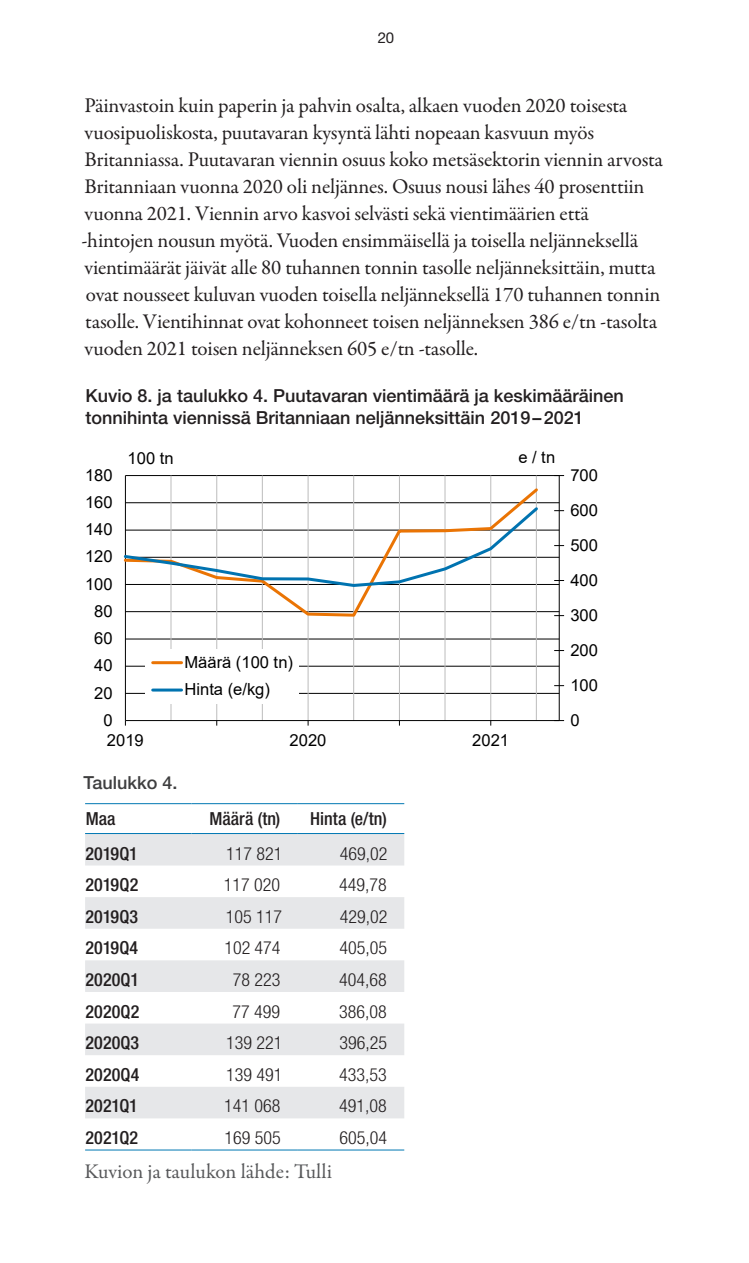
<style>
.page{position:relative;width:749px;height:1263px;background:#fff}
.page>*{position:absolute;margin:0;border:0;box-sizing:border-box;transform-origin:0 0}
.S_p_leipis_left_ei_t{font:21px/27px "Garamond Premr Pro";letter-spacing:-.01em;color:#231f20}
.Lähde{font:21px "Garamond Premr Pro";letter-spacing:-.005em;color:#57585a}
.Taulukkoteksti_uusi{font:300 condensed 18px "Helvetica Neue LT Std";color:#231f20}
.S_Kuvio-otsikko{font:500 18px/21.6px "Helvetica Neue LT Std";color:#231f20}
.Sarakeotsikko_vasen{font:500 condensed 18px "Helvetica Neue LT Std";letter-spacing:.005em;color:#231f20}
.S_p_leipis_left_ei_t-2{font:500 18px "Helvetica Neue LT Std";color:#3e3e3f}
.t1{font:16.5px/27.3px "Arial";color:#000}
.t2{font:15px "Helvetica Neue LT Std";color:#231f20}
</style>
<div class="page">
<hr style="left:125px;top:693px;width:434px;height:1px;background:#000">
<hr style="left:125px;top:666px;width:434px;height:1px;background:#000">
<hr style="left:125px;top:639px;width:434px;height:1px;background:#000">
<hr style="left:125px;top:611px;width:434px;height:1px;background:#000">
<hr style="left:125px;top:584px;width:434px;height:1px;background:#000">
<hr style="left:125px;top:557px;width:434px;height:1px;background:#000">
<hr style="left:125px;top:530px;width:434px;height:1px;background:#000">
<hr style="left:125px;top:502px;width:434px;height:1px;background:#000">
<hr style="left:125px;top:475px;width:434px;height:1px;background:#000">
<hr style="left:170px;top:475px;width:1px;height:245px;background:#bcbcbc">
<hr style="left:216px;top:475px;width:1px;height:245px;background:#bcbcbc">
<hr style="left:262px;top:475px;width:1px;height:245px;background:#bcbcbc">
<hr style="left:307px;top:475px;width:1px;height:245px;background:#bcbcbc">
<hr style="left:353px;top:475px;width:1px;height:245px;background:#bcbcbc">
<hr style="left:399px;top:475px;width:1px;height:245px;background:#bcbcbc">
<hr style="left:444px;top:475px;width:1px;height:245px;background:#bcbcbc">
<hr style="left:490px;top:475px;width:1px;height:245px;background:#bcbcbc">
<hr style="left:536px;top:475px;width:1px;height:245px;background:#bcbcbc">
<hr style="left:558px;top:476px;width:1px;height:244px;background:#000">
<hr style="left:125px;top:476px;width:1px;height:244px;background:#000">
<hr style="left:125px;top:720px;width:434px;height:1px;background:#000">
<svg style="left:124px;top:486px;width:416px;height:132px"></svg>
<svg style="left:123px;top:504px;width:417px;height:84px"></svg>
<div style="left:146px;top:649px;width:153px;height:55px;background:#fff"></div>
<hr style="left:153px;top:661px;width:28px;height:3px;background:#ea7404">
<hr style="left:153px;top:688px;width:28px;height:3px;background:#0073b0">
<svg style="left:85px;top:834px;width:319px;height:284px;fill:#e6e7e9"></svg>
<hr style="left:85px;top:1150px;width:106px;height:1px;background:#0078b3">
<hr style="left:191px;top:1150px;width:107px;height:1px;background:#0078b3">
<hr style="left:298px;top:1150px;width:106px;height:1px;background:#0078b3">
<hr style="left:85px;top:803px;width:106px;height:1px;background:#0078b3">
<hr style="left:191px;top:803px;width:107px;height:1px;background:#0078b3">
<hr style="left:298px;top:803px;width:106px;height:1px;background:#0078b3">
<hr style="left:85px;top:833px;width:106px;height:1px;background:#0078b3">
<hr style="left:191px;top:833px;width:107px;height:1px;background:#0078b3">
<hr style="left:298px;top:833px;width:106px;height:1px;background:#0078b3">
<p class="t2" style="left:377px;top:28px;width:18px">20</p>
<p class="S_p_leipis_left_ei_t" style="left:81px;top:92px;width:582px">Päinvastoin kuin paperin ja pahvin osalta, alkaen vuoden 2020 toisesta vuosipuoliskosta, puutavaran kysyntä lähti nopeaan kasvuun myös Britanniassa. Puutavaran viennin osuus koko metsäsektorin viennin arvosta Britanniaan vuonna 2020 oli neljännes. Osuus nousi lähes 40 prosenttiin vuonna 2021. Viennin arvo kasvoi selvästi sekä vientimäärien että -hintojen nousun myötä. Vuoden ensimmäisellä ja toisella neljänneksellä vientimäärät jäivät alle 80 tuhannen tonnin tasolle neljänneksittäin, mutta ovat nousseet kuluvan vuoden toisella neljänneksellä 170 tuhannen tonnin tasolle. Vientihinnat ovat kohonneet toisen neljänneksen 386 e/tn -tasolta vuoden 2021 toisen neljänneksen 605 e/tn -tasolle.</p>
<p class="S_Kuvio-otsikko" style="left:85px;top:385px;width:539px">Kuvio 8. ja taulukko 4. Puutavaran vientimäärä ja keskimääräinen tonnihinta viennissä Britanniaan neljänneksittäin 2019–2021</p>
<p class="t1" style="left:85px;top:461px;width:29px">180</p>
<p class="t1" style="left:85px;top:488px;width:29px">160</p>
<p class="t1" style="left:85px;top:516px;width:29px">140</p>
<p class="t1" style="left:85px;top:543px;width:29px">120</p>
<p class="t1" style="left:85px;top:570px;width:29px">100</p>
<p class="t1" style="left:94px;top:597px;width:20px">80</p>
<p class="t1" style="left:94px;top:625px;width:20px">60</p>
<p class="t1" style="left:94px;top:652px;width:20px">40</p>
<p class="t1" style="left:94px;top:679px;width:20px">20</p>
<p class="t1" style="left:103px;top:706px;width:11px">0</p>
<p class="t1" style="left:128px;top:445px;width:47px">100 tn</p>
<p class="t1" style="left:518px;top:443px;width:38px">e/tn</p>
<p class="t1" style="left:184px;top:648px;width:110px">Määrä (100 tn)<br>Hinta (e/kg)</p>
<p class="t1" style="left:107px;top:726px;width:38px">2019</p>
<p class="t1" style="left:289px;top:726px;width:38px">2020</p>
<p class="t1" style="left:472px;top:726px;width:38px">2021</p>
<p class="S_p_leipis_left_ei_t-2" style="left:84px;top:772px;width:93px">Taulukko 4.</p>
<p class="Sarakeotsikko_vasen" style="left:86px;top:808px;width:31px">Maa</p>
<p class="Sarakeotsikko_vasen" style="left:209px;top:808px;width:72px">Määrä (tn)</p>
<p class="Sarakeotsikko_vasen" style="left:310px;top:808px;width:78px">Hinta (e/tn)</p>
<p class="Sarakeotsikko_vasen" style="left:85px;top:842px;width:54px">2019Q1</p>
<p class="Taulukkoteksti_uusi" style="left:226px;top:843px;width:58px">117 821</p>
<p class="Taulukkoteksti_uusi" style="left:340px;top:843px;width:49px">469,02</p>
<p class="Sarakeotsikko_vasen" style="left:85px;top:874px;width:54px">2019Q2</p>
<p class="Taulukkoteksti_uusi" style="left:224px;top:874px;width:58px">117 020</p>
<p class="Taulukkoteksti_uusi" style="left:339px;top:874px;width:49px">449,78</p>
<p class="Sarakeotsikko_vasen" style="left:85px;top:906px;width:54px">2019Q3</p>
<p class="Taulukkoteksti_uusi" style="left:226px;top:906px;width:58px">105 117</p>
<p class="Taulukkoteksti_uusi" style="left:340px;top:906px;width:49px">429,02</p>
<p class="Sarakeotsikko_vasen" style="left:85px;top:937px;width:54px">2019Q4</p>
<p class="Taulukkoteksti_uusi" style="left:224px;top:938px;width:58px">102 474</p>
<p class="Taulukkoteksti_uusi" style="left:339px;top:938px;width:49px">405,05</p>
<p class="Sarakeotsikko_vasen" style="left:85px;top:969px;width:55px">2020Q1</p>
<p class="Taulukkoteksti_uusi" style="left:233px;top:969px;width:49px">78 223</p>
<p class="Taulukkoteksti_uusi" style="left:339px;top:969px;width:49px">404,68</p>
<p class="Sarakeotsikko_vasen" style="left:85px;top:1000px;width:55px">2020Q2</p>
<p class="Taulukkoteksti_uusi" style="left:232px;top:1001px;width:49px">77 499</p>
<p class="Taulukkoteksti_uusi" style="left:339px;top:1001px;width:49px">386,08</p>
<p class="Sarakeotsikko_vasen" style="left:85px;top:1032px;width:55px">2020Q3</p>
<p class="Taulukkoteksti_uusi" style="left:226px;top:1032px;width:58px">139 221</p>
<p class="Taulukkoteksti_uusi" style="left:339px;top:1032px;width:49px">396,25</p>
<p class="Sarakeotsikko_vasen" style="left:85px;top:1064px;width:55px">2020Q4</p>
<p class="Taulukkoteksti_uusi" style="left:226px;top:1064px;width:58px">139 491</p>
<p class="Taulukkoteksti_uusi" style="left:339px;top:1064px;width:49px">433,53</p>
<p class="Sarakeotsikko_vasen" style="left:85px;top:1095px;width:54px">2021Q1</p>
<p class="Taulukkoteksti_uusi" style="left:224px;top:1096px;width:58px">141 068</p>
<p class="Taulukkoteksti_uusi" style="left:339px;top:1096px;width:49px">491,08</p>
<p class="Sarakeotsikko_vasen" style="left:85px;top:1127px;width:54px">2021Q2</p>
<p class="Taulukkoteksti_uusi" style="left:224px;top:1127px;width:58px">169 505</p>
<p class="Taulukkoteksti_uusi" style="left:339px;top:1127px;width:49px">605,04</p>
<p class="Lähde" style="left:84px;top:1159px;width:249px">Kuvion ja taulukon lähde: Tulli</p>
<p class="t1" style="left:570px;top:461px;width:29px">700</p>
<p class="t1" style="left:570px;top:496px;width:29px">600</p>
<p class="t1" style="left:570px;top:531px;width:29px">500</p>
<p class="t1" style="left:570px;top:566px;width:29px">400</p>
<p class="t1" style="left:570px;top:601px;width:29px">300</p>
<p class="t1" style="left:570px;top:636px;width:29px">200</p>
<p class="t1" style="left:570px;top:671px;width:29px">100</p>
<p class="t1" style="left:570px;top:706px;width:11px">0</p>
</div>
